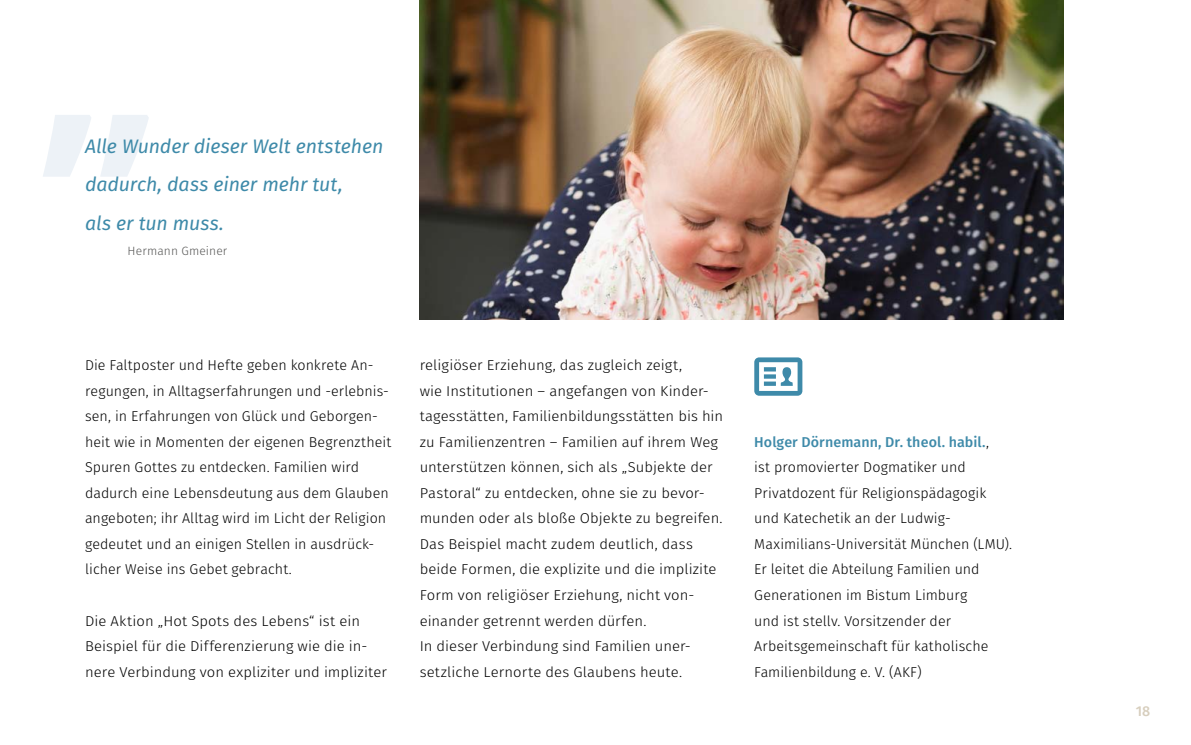
<style>
.page{position:relative;width:1191px;height:745px;background:#fff}
.page>*{position:absolute;margin:0;border:0;box-sizing:border-box;transform-origin:0 0}
.Zitat{font:italic 19.5px/38.2px "Fira Sans";letter-spacing:-.005em;color:#3e8aa9}
.Lauftext{font:300 14.25px/25.5px "Fira Sans";letter-spacing:.005em;color:#000}
.Lauftext-2{font:300 14.25px/25.5px "Fira Sans";letter-spacing:.005em;color:#000;scale:1.04 1}
.t1{font:500 14.25px "Fira Sans";color:#d7cebd}
.Quelle{font:300 12px "Fira Sans";letter-spacing:.01em;color:#575756}
.s1{font-weight:500;color:#3e8aa9}
</style>
<div class="page">
<img style="left:420px;top:0;width:643px;height:319px">
<svg style="left:43px;top:115px;width:106px;height:61px"></svg>
<svg style="left:754px;top:357px;width:48px;height:38px"></svg>
<p class="Zitat" style="left:85px;top:127px;width:300px">Alle Wunder dieser Welt entstehen dadurch, dass einer mehr tut,<br>als er tun muss.</p>
<p class="Quelle" style="left:128px;top:242px;width:101px">Hermann Gmeiner</p>
<p class="Lauftext" style="left:85px;top:352px;width:308px">Die Faltposter und Hefte geben konkrete An&shy;regungen, in Alltagserfahrungen und -erlebnis&shy;sen, in Erfahrungen von Glück und Geborgen&shy;heit wie in Momenten der eigenen Begrenztheit Spuren Gottes zu entdecken. Familien wird dadurch eine Lebensdeutung aus dem Glauben angeboten; ihr Alltag wird im Licht der Religion gedeutet und an einigen Stellen in ausdrück&shy;licher Weise ins Gebet gebracht.</p>
<p class="Lauftext-2" style="left:85px;top:607px;width:292px">Die Aktion „Hot Spots des Lebens“ ist ein<br>Beispiel für die Differenzierung wie die in&shy;nere Verbindung von expliziter und impliziter</p>
<p class="Lauftext-2" style="left:420px;top:352px;width:293px">religiöser Erziehung, das zugleich zeigt,<br>wie Institutionen – angefangen von Kinder&shy;tagesstätten, Familienbildungsstätten bis hin zu Familienzentren – Familien auf ihrem Weg unterstützen können, sich als „Subjekte der Pastoral“ zu entdecken, ohne sie zu bevor&shy;munden oder als bloße Objekte zu begreifen.<br>Das Beispiel macht zudem deutlich, dass beide Formen, die explizite und die implizite Form von religiöser Erziehung, nicht von&shy;einander getrennt werden dürfen.<br>In dieser Verbindung sind Familien uner&shy;setzliche Lernorte des Glaubens heute.</p>
<p class="Lauftext" style="left:754px;top:428px;width:259px"><span class="s1">Holger Dörnemann, Dr. theol. habil.</span>,<br>ist promovierter Dogmatiker und Privatdozent für Religionspädagogik und Katechetik an der Ludwig-Maximilians-Universität München (LMU).<br>Er leitet die Abteilung Familien und Generationen im Bistum Limburg<br>und ist stellv. Vorsitzender der Arbeitsgemeinschaft für katholische Familienbildung e. V. (AKF)</p>
<p class="t1" style="left:1135px;top:699px;width:16px">18</p>
</div>
